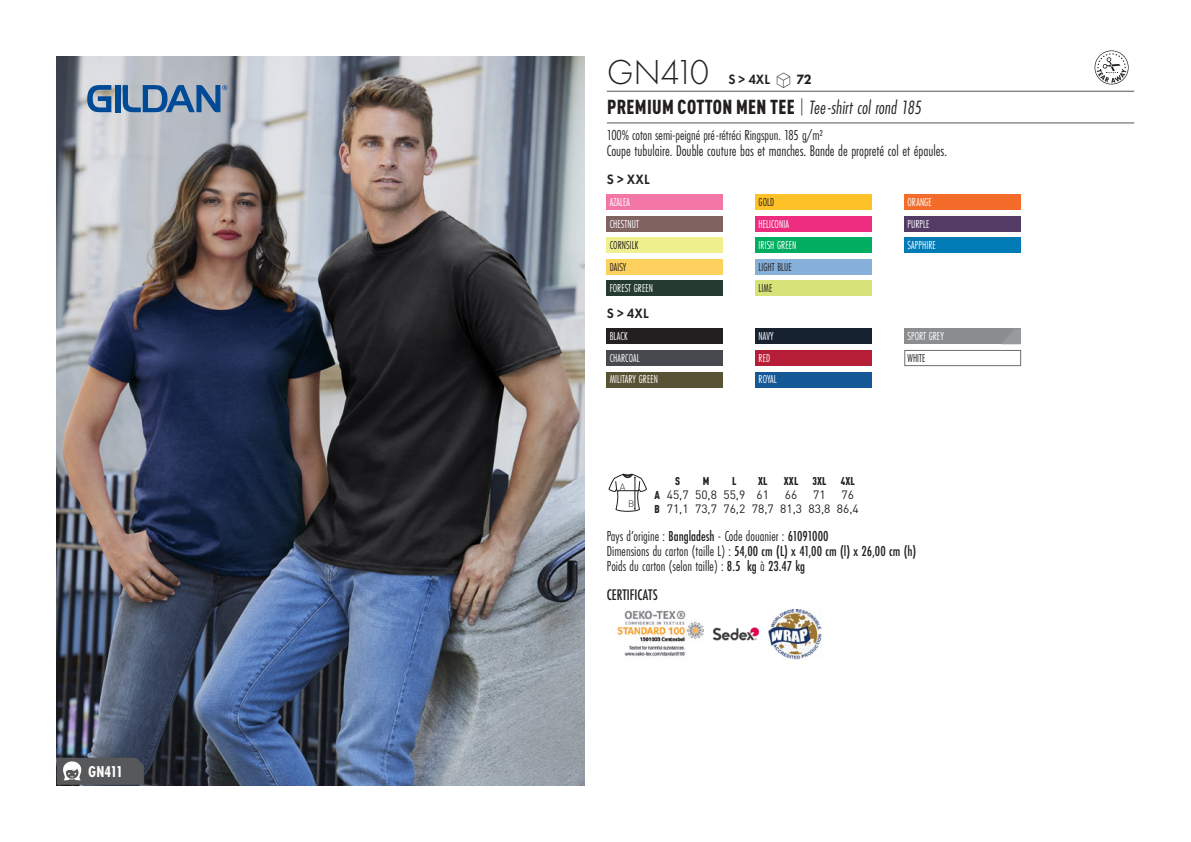
<style>
.page{position:relative;width:1191px;height:842px;background:#fff}
.page>*{position:absolute;margin:0;border:0;box-sizing:border-box;transform-origin:0 0}
.t1{font:300 36px "Futura PT";letter-spacing:-.055em;color:#231f20;scale:.95 1}
.t2{font:900 condensed 20px "DIN Pro";letter-spacing:.02em;color:#231f20;scale:.95 1}
.t3{font:700 16.4px "Futura PT Cond";letter-spacing:-.02em;color:#fff;scale:.95 1}
.t4{font:16px "Futura PT Cond";color:#231f20;scale:.95 1}
.t5{font:500 16px "Futura PT Cond";color:#231f20;scale:.95 1}
.grammage_2020{font:15px "Futura PT Cond";letter-spacing:-.005em;color:#231f20;scale:.95 1}
.t6{font:500 15px "Futura PT Cond";color:#231f20;scale:.95 1}
.t7{font:600 14px "Futura PT";letter-spacing:.01em;color:#231f20;scale:.95 1}
.Coloris_nuancier_bla{font:12px "Futura PT Cond";letter-spacing:.01em;color:#fff;scale:.9 1}
._88_tailles_tab_maig{font:12px/13.6px "DIN Pro";color:#231f20}
.Coloris_nuancier{font:12px "Futura PT Cond";letter-spacing:.01em;color:#231f20;scale:.9 1}
._88_tailles_tab_maig-2{font:900 condensed 11.2px "DIN Pro";letter-spacing:.02em;color:#231f20;scale:.95 1}
.t8{font:300 9.2px "DIN";color:#231f20}
.s1{font-family:"Linotype Shapeshifter";font-weight:400;font-size:20px}
.s2{font-weight:800}
.s3{font-weight:300}
.s4{font-family:"Futura PT Cond";font-weight:400;font-style:italic;font-stretch:normal}
.s5{font-weight:900;font-stretch:condensed;font-size:11.2px}
.s6{font-weight:500}
.s7{font-weight:400}
</style>
<div class="page">
<img style="left:57px;top:57px;width:527px;height:728px">
<hr style="left:607px;top:91px;width:527px;height:1px;background:#57585a">
<hr style="left:607px;top:123px;width:527px;height:1px;background:#57585a">
<svg style="left:1094px;top:50px;width:34px;height:34px"></svg>
<div style="left:607px;top:194px;width:116px;height:16px;background:#f277a7"></div>
<div style="left:607px;top:216px;width:116px;height:15px;background:#806361"></div>
<div style="left:607px;top:237px;width:116px;height:16px;background:#f1f08f"></div>
<div style="left:607px;top:259px;width:116px;height:15px;background:#fed05d"></div>
<div style="left:607px;top:280px;width:116px;height:16px;background:#253b30"></div>
<div style="left:755px;top:194px;width:117px;height:16px;background:#fec128"></div>
<div style="left:755px;top:216px;width:117px;height:15px;background:#ee2c7f"></div>
<div style="left:755px;top:237px;width:117px;height:16px;background:#00ad61"></div>
<div style="left:755px;top:259px;width:117px;height:15px;background:#86afd9"></div>
<div style="left:755px;top:280px;width:117px;height:16px;background:#d7e378"></div>
<div style="left:904px;top:194px;width:116px;height:16px;background:#f36c2a"></div>
<div style="left:904px;top:216px;width:116px;height:15px;background:#533b66"></div>
<div style="left:904px;top:237px;width:116px;height:16px;background:#007bb6"></div>
<div style="left:607px;top:329px;width:116px;height:15px;background:#231f20"></div>
<div style="left:607px;top:350px;width:116px;height:16px;background:#464a4f"></div>
<div style="left:607px;top:372px;width:116px;height:15px;background:#595336"></div>
<div style="left:755px;top:329px;width:117px;height:15px;background:#172231"></div>
<div style="left:755px;top:350px;width:117px;height:16px;background:#b61e37"></div>
<div style="left:755px;top:372px;width:117px;height:15px;background:#145897"></div>
<div style="left:904px;top:329px;width:116px;height:15px;background:#8b8d8f"></div>
<svg style="left:1002px;top:329px;width:18px;height:15px"></svg>
<div style="left:904px;top:350px;width:116px;height:16px;background:#fff;border:1px solid #6c6d70"></div>
<svg style="left:608px;top:474px;width:39px;height:38px"></svg>
<img style="left:617px;top:610px;width:86px;height:47px">
<img style="left:712px;top:627px;width:48px;height:14px">
<img style="left:769px;top:609px;width:53px;height:50px">
<svg style="left:87px;top:85px;width:24px;height:27px"></svg>
<div style="left:115px;top:85px;width:5px;height:27px;background:#014b96"></div>
<svg style="left:123px;top:85px;width:104px;height:27px;background:#6488ae"></svg>
<svg style="left:57px;top:758px;width:87px;height:27px;background:#646567"></svg>
<p class="t3" style="left:88px;top:762px;width:38px">GN411</p>
<p class="t1" style="left:607px;top:52px;width:109px">GN410</p>
<p class="t7" style="left:728px;top:71px;width:89px">S &gt; 4XL <span class="s1">S</span> <span class="s2">72</span></p>
<p class="t2" style="left:607px;top:91px;width:333px">PREMIUM COTTON MEN TEE <span class="s3">|</span> <span class="s4">Tee-shirt col rond 185</span></p>
<p class="grammage_2020" style="left:607px;top:126px;width:229px">100% coton semi-peigné pré-rétréci Ringspun. 185 g/m2</p>
<p class="t4" style="left:607px;top:142px;width:360px">Coupe tubulaire. Double couture bas et manches. Bande de propreté col et épaules.</p>
<p class="t7" style="left:607px;top:170px;width:47px">S &gt; XXL</p>
<p class="Coloris_nuancier_bla" style="left:610px;top:195px;width:24px">AZALEA</p>
<p class="Coloris_nuancier_bla" style="left:610px;top:217px;width:34px">CHESTNUT</p>
<p class="Coloris_nuancier" style="left:610px;top:238px;width:33px">CORNSILK</p>
<p class="Coloris_nuancier" style="left:610px;top:260px;width:20px">DAISY</p>
<p class="Coloris_nuancier_bla" style="left:610px;top:281px;width:50px">FOREST GREEN</p>
<p class="Coloris_nuancier" style="left:758px;top:195px;width:19px">GOLD</p>
<p class="Coloris_nuancier_bla" style="left:758px;top:217px;width:35px">HELICONIA</p>
<p class="Coloris_nuancier_bla" style="left:758px;top:238px;width:43px">IRISH GREEN</p>
<p class="Coloris_nuancier" style="left:758px;top:260px;width:38px">LIGHT BLUE</p>
<p class="Coloris_nuancier" style="left:758px;top:281px;width:17px">LIME</p>
<p class="Coloris_nuancier_bla" style="left:907px;top:195px;width:28px">ORANGE</p>
<p class="Coloris_nuancier_bla" style="left:907px;top:217px;width:26px">PURPLE</p>
<p class="Coloris_nuancier_bla" style="left:907px;top:238px;width:33px">SAPPHIRE</p>
<p class="t7" style="left:607px;top:305px;width:46px">S &gt; 4XL</p>
<p class="Coloris_nuancier_bla" style="left:610px;top:329px;width:21px">BLACK</p>
<p class="Coloris_nuancier_bla" style="left:610px;top:351px;width:35px">CHARCOAL</p>
<p class="Coloris_nuancier_bla" style="left:610px;top:372px;width:55px">MILITARY GREEN</p>
<p class="Coloris_nuancier_bla" style="left:758px;top:329px;width:18px">NAVY</p>
<p class="Coloris_nuancier_bla" style="left:758px;top:351px;width:14px">RED</p>
<p class="Coloris_nuancier_bla" style="left:758px;top:372px;width:22px">ROYAL</p>
<p class="Coloris_nuancier_bla" style="left:907px;top:329px;width:42px">SPORT GREY</p>
<p class="Coloris_nuancier" style="left:907px;top:351px;width:22px">WHITE</p>
<p class="_88_tailles_tab_maig-2" style="left:675px;top:473px;width:7px">S</p>
<p class="_88_tailles_tab_maig-2" style="left:702px;top:473px;width:8px">M</p>
<p class="_88_tailles_tab_maig-2" style="left:732px;top:473px;width:6px">L</p>
<p class="_88_tailles_tab_maig-2" style="left:758px;top:473px;width:12px">XL</p>
<p class="_88_tailles_tab_maig-2" style="left:783px;top:473px;width:46px">XXL 3XL</p>
<p class="_88_tailles_tab_maig-2" style="left:840px;top:473px;width:16px">4XL</p>
<p class="_88_tailles_tab_maig" style="left:654px;top:487px;width:116px"><span class="s5">A</span> 45,7 50,8 55,9 61</p>
<p class="_88_tailles_tab_maig" style="left:785px;top:487px;width:14px">66</p>
<p class="_88_tailles_tab_maig" style="left:813px;top:487px;width:14px">71</p>
<p class="t8" style="left:620px;top:481px;width:7px">A</p>
<p class="_88_tailles_tab_maig" style="left:654px;top:487px;width:206px;text-indent:187px">76<br><span class="s5">B</span> 71,1 73,7 76,2 78,7 81,3 83,8 86,4</p>
<p class="grammage_2020" style="left:607px;top:527px;width:235px">Pays d’origine : <span class="s6">Bangladesh</span> - Code douanier : <span class="s6">61091000</span></p>
<p class="t6" style="left:607px;top:542px;width:327px"><span class="s7">Dimensions du carton (taille L) :</span> 54,00 cm (L) x 41,00 cm (l) x 26,00 cm (h)</p>
<p class="grammage_2020" style="left:607px;top:557px;width:210px">Poids du carton (selon taille) : <span class="s6">8.5 kg</span> à <span class="s6">23.47 kg</span></p>
<p class="t5" style="left:607px;top:585px;width:55px">CERTIFICATS</p>
<p class="t8" style="left:628px;top:498px;width:8px">B</p>
</div>
